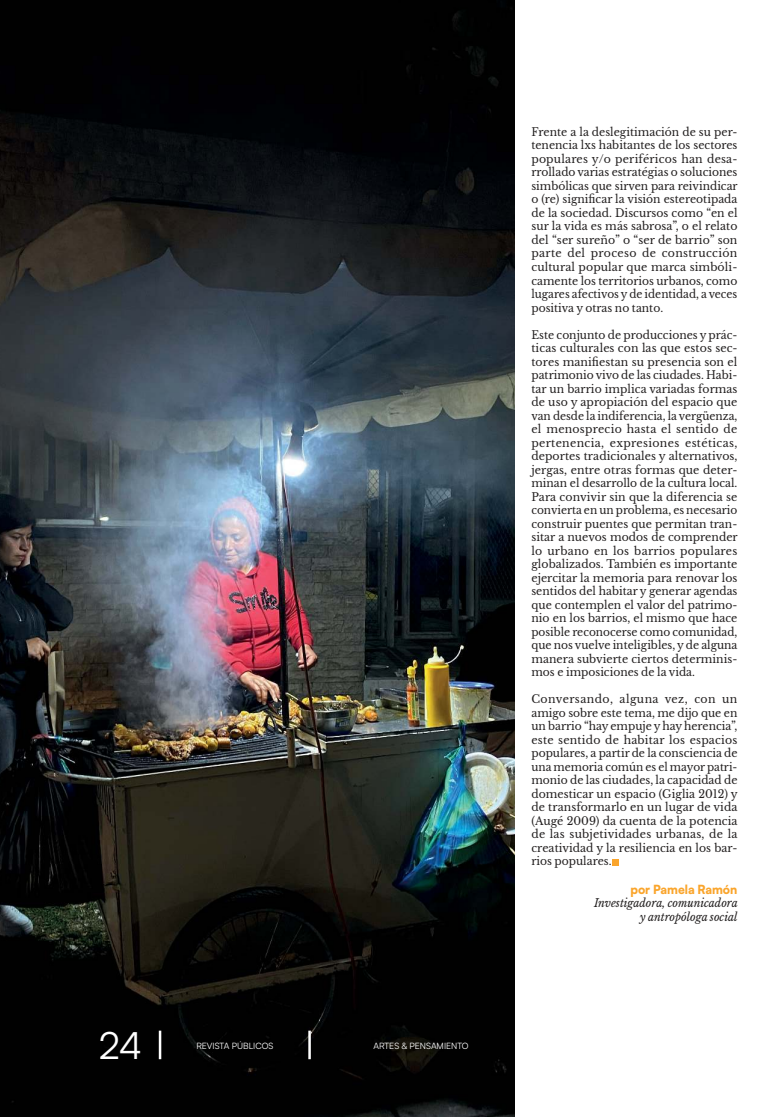
<style>
.page{position:relative;width:780px;height:1117px;background:#fff}
.page>*{position:absolute;margin:0;border:0;box-sizing:border-box;transform-origin:0 0}
.t1{font:37.5px "Satoshi";color:#fff}
.t2{font:900 12.5px "Satoshi";color:#faa52c;scale:.95 1}
.t3{font:11.25px/13.5px "Libre Baskerville";color:#221f1f;text-align:justify;scale:.95 1}
.t4{font:11.25px/13.5px "Libre Baskerville";color:#221f1f;text-align:justify;scale:.96 1}
.t5{font:11.25px/13.5px "Libre Baskerville";color:#221f1f;text-align:justify}
.t6{font:italic 11.25px/13.5px "Libre Baskerville";color:#221f1f;text-align:right;scale:.95 1}
.t7{font:8.75px "Satoshi";color:#fff}
</style>
<div class="page">
<img style="left:0;top:0;width:514px;height:1116px">
<svg style="left:612px;top:859px;width:6px;height:6px"></svg>
<hr style="left:308px;top:1030px;width:3px;height:28px;background:#fff">
<hr style="left:159px;top:1030px;width:2px;height:28px;background:#fff">
<h1 class="t1" style="left:99px;top:1025px;width:45px">24</h1>
<p class="t7" style="left:373px;top:1041px;width:97px">ARTES &amp; PENSAMIENTO</p>
<p class="t7" style="left:196px;top:1041px;width:79px">REVISTA PÚBLICOS</p>
<p class="t4" style="left:531px;top:125px;width:216px">Frente a la deslegitimación de su per&shy;tenencia lxs habitantes de los sectores populares y/o periféricos han desa&shy;rrollado varias estratégias o soluciones simbólicas que sirven para reivindicar o (re) signi昀椀car la visión estereotipada de la sociedad. Discursos como “en el sur la vida es más sabrosa”, o el relato del “ser sureño” o “ser de barrio” son parte del proceso de construcción cultural popular que marca simbóli&shy;camente los territorios urbanos, como lugares afectivos y de identidad, a veces positiva y otras no tanto.</p>
<p class="t3" style="left:531px;top:328px;width:219px">Este conjunto de producciones y prác&shy;ticas culturales con las que estos sec&shy;tores mani昀椀estan su presencia son el patrimonio vivo de las ciudades. Habi&shy;tar un barrio implica variadas formas de uso y apropiación del espacio que van desde la indiferencia, la vergüenza, el menosprecio hasta el sentido de pertenencia, expresiones estéticas, deportes tradicionales y alternativos, jergas, entre otras formas que deter&shy;minan el desarrollo de la cultura local.<br>Para convivir sin que la diferencia se convierta en un problema, es necesario construir puentes que permitan tran&shy;sitar a nuevos modos de comprender lo urbano en los barrios populares globalizados. También es importante ejercitar la memoria para renovar los sentidos del habitar y generar agendas que contemplen el valor del patrimo&shy;nio en los barrios, el mismo que hace posible reconocerse como comunidad, que nos vuelve inteligibles, y de alguna manera subvierte ciertos determinis&shy;mos e imposiciones de la vida.</p>
<p class="t5" style="left:531px;top:692px;width:208px">Conversando, alguna vez, con un amigo sobre este tema, me dijo que en un barrio “hay empuje y hay herencia”, este sentido de habitar los espacios populares, a partir de la consciencia de una memoria común es el mayor patri&shy;monio de las ciudades, la capacidad de domesticar un espacio (Giglia 2012) y de transformarlo en un lugar de vida (Augé 2009) da cuenta de la potencia de las subjetividades urbanas, de la creatividad y la resiliencia en los bar&shy;rios populares.</p>
<p class="t2" style="left:630px;top:881px;width:114px">por Pamela Ramón</p>
<p class="t6" style="left:594px;top:897px;width:153px">Investigadora, comunicadora y antropóloga social</p>
</div>
